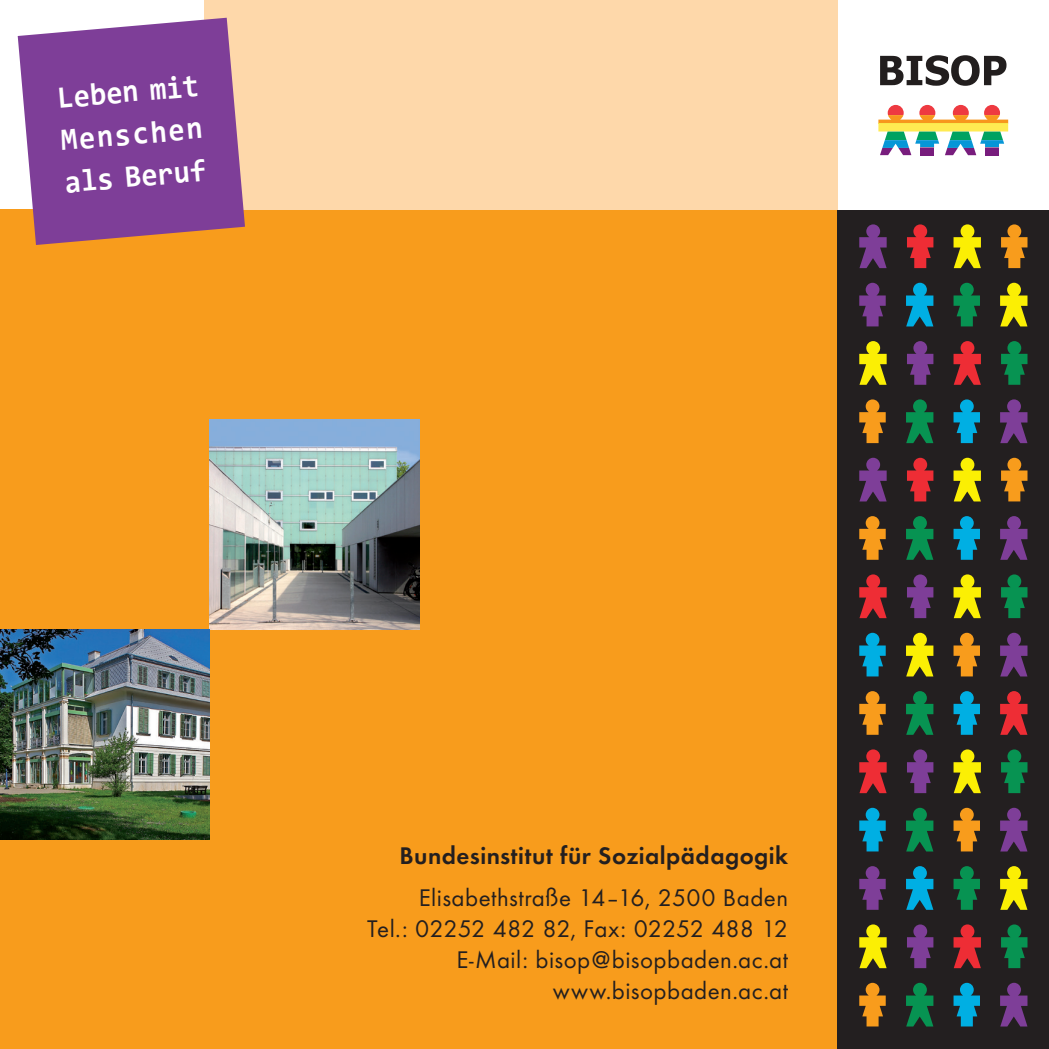
<style>
.page{position:relative;width:1049px;height:1049px;background:#fff}
.page>*{position:absolute;margin:0;border:0;box-sizing:border-box;transform-origin:0 0}
.t1{font:700 31.25px/42.5px "Consolas";color:#fff;text-align:justify;scale:.95 1}
.t2{font:25px/31.2px "Futura T";letter-spacing:.015em;color:#231f20;text-align:right}
.t3{font:600 25px "Futura T";letter-spacing:.02em;color:#231f20}
</style>
<div class="page">
<div style="left:0;top:210px;width:838px;height:839px;background:#f89c1c"></div>
<div style="left:838px;top:210px;width:211px;height:839px;background:#231f20"></div>
<svg style="left:878px;top:105px;width:130px;height:50px"></svg>
<svg style="left:880px;top:55px;width:126px;height:31px"></svg>
<svg style="left:859px;top:691px;width:27px;height:44px"></svg>
<svg style="left:906px;top:691px;width:27px;height:44px"></svg>
<svg style="left:953px;top:691px;width:27px;height:44px"></svg>
<svg style="left:1000px;top:691px;width:27px;height:44px"></svg>
<svg style="left:859px;top:808px;width:27px;height:43px"></svg>
<svg style="left:906px;top:808px;width:27px;height:43px"></svg>
<svg style="left:953px;top:808px;width:27px;height:43px"></svg>
<svg style="left:1000px;top:808px;width:27px;height:43px"></svg>
<svg style="left:859px;top:749px;width:28px;height:44px"></svg>
<svg style="left:907px;top:749px;width:26px;height:44px"></svg>
<svg style="left:953px;top:749px;width:28px;height:44px"></svg>
<svg style="left:1001px;top:749px;width:26px;height:44px"></svg>
<svg style="left:859px;top:283px;width:27px;height:43px"></svg>
<svg style="left:906px;top:283px;width:27px;height:43px"></svg>
<svg style="left:953px;top:283px;width:27px;height:43px"></svg>
<svg style="left:1000px;top:283px;width:27px;height:43px"></svg>
<svg style="left:859px;top:866px;width:27px;height:44px"></svg>
<svg style="left:906px;top:866px;width:27px;height:44px"></svg>
<svg style="left:953px;top:866px;width:27px;height:44px"></svg>
<svg style="left:1000px;top:866px;width:27px;height:44px"></svg>
<svg style="left:859px;top:399px;width:27px;height:44px"></svg>
<svg style="left:906px;top:399px;width:27px;height:44px"></svg>
<svg style="left:953px;top:399px;width:27px;height:44px"></svg>
<svg style="left:1000px;top:399px;width:27px;height:44px"></svg>
<svg style="left:859px;top:983px;width:27px;height:43px"></svg>
<svg style="left:906px;top:983px;width:27px;height:43px"></svg>
<svg style="left:953px;top:983px;width:27px;height:43px"></svg>
<svg style="left:1000px;top:983px;width:27px;height:43px"></svg>
<svg style="left:859px;top:341px;width:28px;height:44px"></svg>
<svg style="left:907px;top:341px;width:26px;height:44px"></svg>
<svg style="left:953px;top:341px;width:28px;height:44px"></svg>
<svg style="left:1001px;top:341px;width:26px;height:44px"></svg>
<svg style="left:859px;top:924px;width:28px;height:44px"></svg>
<svg style="left:907px;top:924px;width:26px;height:44px"></svg>
<svg style="left:953px;top:924px;width:28px;height:44px"></svg>
<svg style="left:1001px;top:924px;width:26px;height:44px"></svg>
<svg style="left:859px;top:458px;width:28px;height:43px"></svg>
<svg style="left:907px;top:458px;width:26px;height:43px"></svg>
<svg style="left:953px;top:458px;width:28px;height:43px"></svg>
<svg style="left:1001px;top:458px;width:26px;height:43px"></svg>
<svg style="left:859px;top:224px;width:28px;height:44px"></svg>
<svg style="left:907px;top:224px;width:26px;height:44px"></svg>
<svg style="left:953px;top:224px;width:28px;height:44px"></svg>
<svg style="left:1001px;top:224px;width:26px;height:44px"></svg>
<svg style="left:859px;top:516px;width:27px;height:44px"></svg>
<svg style="left:906px;top:516px;width:27px;height:44px"></svg>
<svg style="left:953px;top:516px;width:27px;height:44px"></svg>
<svg style="left:1000px;top:516px;width:27px;height:44px"></svg>
<svg style="left:859px;top:633px;width:27px;height:43px"></svg>
<svg style="left:906px;top:633px;width:27px;height:43px"></svg>
<svg style="left:953px;top:633px;width:27px;height:43px"></svg>
<svg style="left:1000px;top:633px;width:27px;height:43px"></svg>
<svg style="left:859px;top:574px;width:28px;height:44px"></svg>
<svg style="left:907px;top:574px;width:26px;height:44px"></svg>
<svg style="left:953px;top:574px;width:28px;height:44px"></svg>
<svg style="left:1001px;top:574px;width:26px;height:44px"></svg>
<div style="left:204px;top:0;width:634px;height:210px;background:#fed8aa"></div>
<img style="left:210px;top:420px;width:210px;height:209px">
<img style="left:0;top:629px;width:210px;height:210px">
<svg style="left:18px;top:18px;width:227px;height:227px;background:#905398"></svg>
<p class="t1" style="left:55px;top:76px;width:151px;rotate:-5deg">Leben mit Menschen als Beruf</p>
<p class="t3" style="left:399px;top:840px;width:390px">Bundesinstitut für Sozialpädagogik</p>
<p class="t2" style="left:367px;top:881px;width:422px">Elisabethstraße 14–16, 2500 Baden<br>Tel.: 02252 482 82, Fax: 02252 488 12<br>E-Mail: bisop@bisopbaden.ac.at www.bisopbaden.ac.at</p>
</div>
